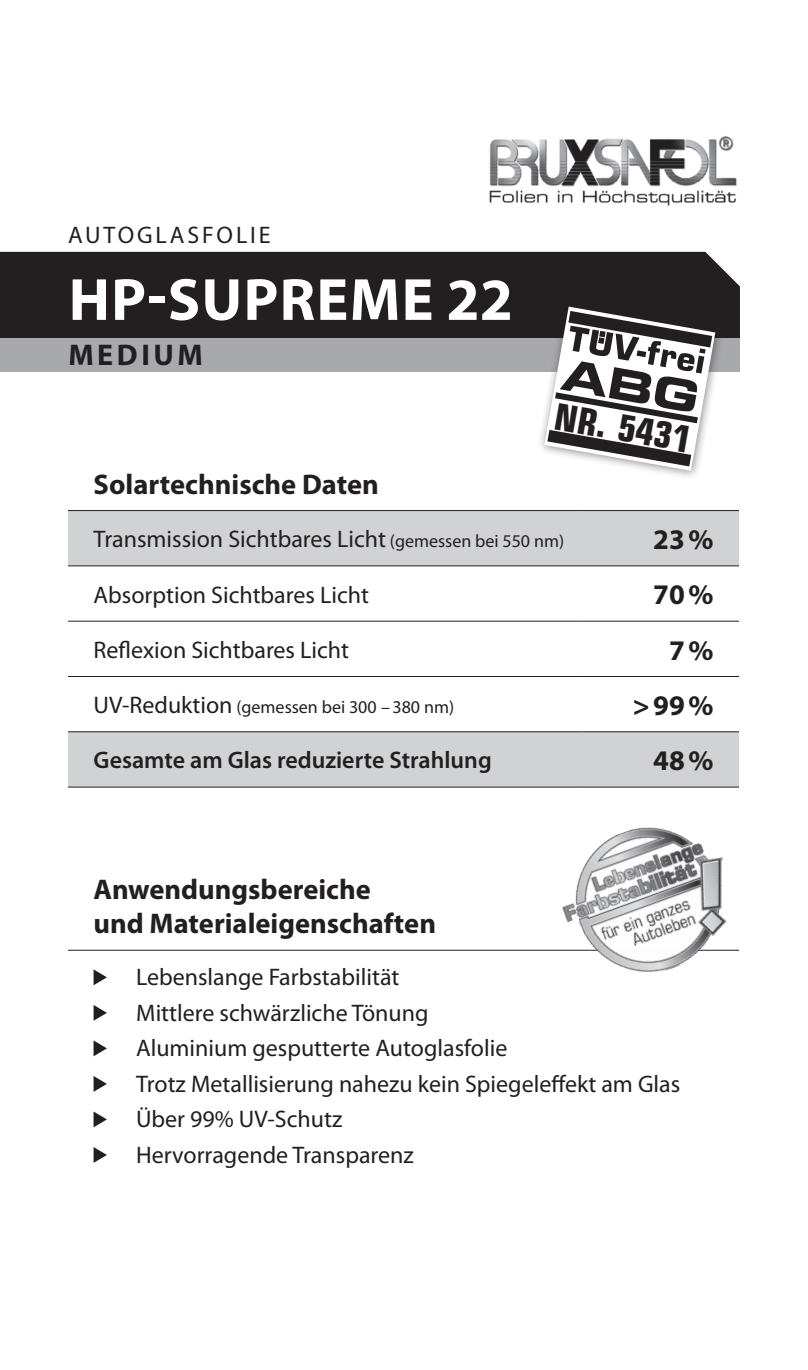
<style>
.page{position:relative;width:808px;height:1370px;background:#fff}
.page>*{position:absolute;margin:0;border:0;box-sizing:border-box;transform-origin:0 0}
.t1{font:700 60px "Myriad Pro";letter-spacing:.02em;color:#fff}
.t2{font:700 condensed 37.2px "Eurostile";color:#231f20}
.t3{font:700 30px "Myriad Pro";letter-spacing:.12em;color:#231f20}
.t4{font:700 28.5px/34.2px "Myriad Pro";color:#231f20}
.t5{font:24px/35.4px "Myriad Pro";color:#231f20}
.t6{font:600 24px "Myriad Pro";color:#231f20}
.t7{font:18px "Myriad Pro";color:#231f20}
.s1{font-size:18px}
.s2{font-size:24px}
</style>
<div class="page">
<img style="left:489px;top:136px;width:248px;height:69px">
<div style="left:0;top:252px;width:740px;height:86px;background:#231f20"></div>
<div style="left:0;top:338px;width:740px;height:33px;background:#a8a9ad"></div>
<div style="left:537px;top:299px;width:188px;height:182px;background:#231f20;opacity:.5"></div>
<svg style="left:544px;top:306px;width:171px;height:164px"></svg>
<svg style="left:68px;top:511px;width:671px;height:275px;fill:#d1d2d4"></svg>
<svg style="left:68px;top:566px;width:671px;height:110px"></svg>
<hr style="left:68px;top:565px;width:516px;height:1px;background:#231f20">
<hr style="left:584px;top:565px;width:155px;height:1px;background:#231f20">
<hr style="left:68px;top:620px;width:516px;height:1px;background:#231f20">
<hr style="left:584px;top:620px;width:155px;height:1px;background:#231f20">
<hr style="left:68px;top:676px;width:516px;height:1px;background:#231f20">
<hr style="left:584px;top:676px;width:155px;height:1px;background:#231f20">
<hr style="left:68px;top:731px;width:516px;height:1px;background:#231f20">
<hr style="left:584px;top:731px;width:155px;height:1px;background:#231f20">
<hr style="left:68px;top:786px;width:516px;height:1px;background:#231f20">
<hr style="left:584px;top:786px;width:155px;height:1px;background:#231f20">
<hr style="left:68px;top:510px;width:516px;height:1px;background:#231f20">
<hr style="left:584px;top:510px;width:155px;height:1px;background:#231f20">
<hr style="left:68px;top:949px;width:671px;height:1px;background:#231f20">
<svg style="left:94px;top:969px;width:13px;height:16px"></svg>
<svg style="left:94px;top:1005px;width:13px;height:15px"></svg>
<svg style="left:94px;top:1040px;width:13px;height:16px"></svg>
<svg style="left:94px;top:1076px;width:13px;height:15px"></svg>
<svg style="left:94px;top:1111px;width:13px;height:16px"></svg>
<svg style="left:94px;top:1147px;width:13px;height:15px"></svg>
<img style="left:543px;top:827px;width:196px;height:145px">
<p class="t5" style="left:68px;top:217px;width:34px">Autoglasfolie</p>
<h1 class="t1" style="left:69px;top:260px;width:446px">HP-supreme 22</h1>
<p class="t3" style="left:68px;top:335px;width:136px">medium</p>
<h2 class="t2" style="left:559px;top:393px;width:140px;rotate:10deg">NR. 5431</h2>
<p class="t4" style="left:94px;top:466px;width:287px">Solartechnische Daten</p>
<p class="t5" style="left:94px;top:521px;width:472px">Transmission Sichtbares Licht <span class="s1">(gemessen bei 550 nm)</span></p>
<p class="t4" style="left:653px;top:521px;width:62px">23%</p>
<p class="t5" style="left:94px;top:576px;width:277px">Absorption Sichtbares Licht</p>
<p class="t4" style="left:653px;top:576px;width:62px">70%</p>
<p class="t5" style="left:94px;top:631px;width:257px">Reflexion Sichtbares Licht</p>
<p class="t4" style="left:669px;top:631px;width:46px">7%</p>
<p class="t7" style="left:94px;top:696px;width:362px"><span class="s2">UV-Reduktion</span> (gemessen bei 300 –380 nm)</p>
<p class="t4" style="left:633px;top:687px;width:82px">&gt;99%</p>
<p class="t6" style="left:94px;top:745px;width:400px">Gesamte am Glas reduzierte Strahlung</p>
<p class="t4" style="left:653px;top:742px;width:62px">48%</p>
<p class="t4" style="left:94px;top:871px;width:344px">Anwendungsbereiche<br>und Materialeigenschaften</p>
<p class="t5" style="left:136px;top:959px;width:546px">Lebenslange Farbstabilität<br>Mittlere schwärzliche Tönung<br>Aluminium gesputterte Autoglasfolie<br>Trotz Metallisierung nahezu kein Spiegeleffekt am Glas Über 99% UV-Schutz<br>Hervorragende Transparenz</p>
</div>
